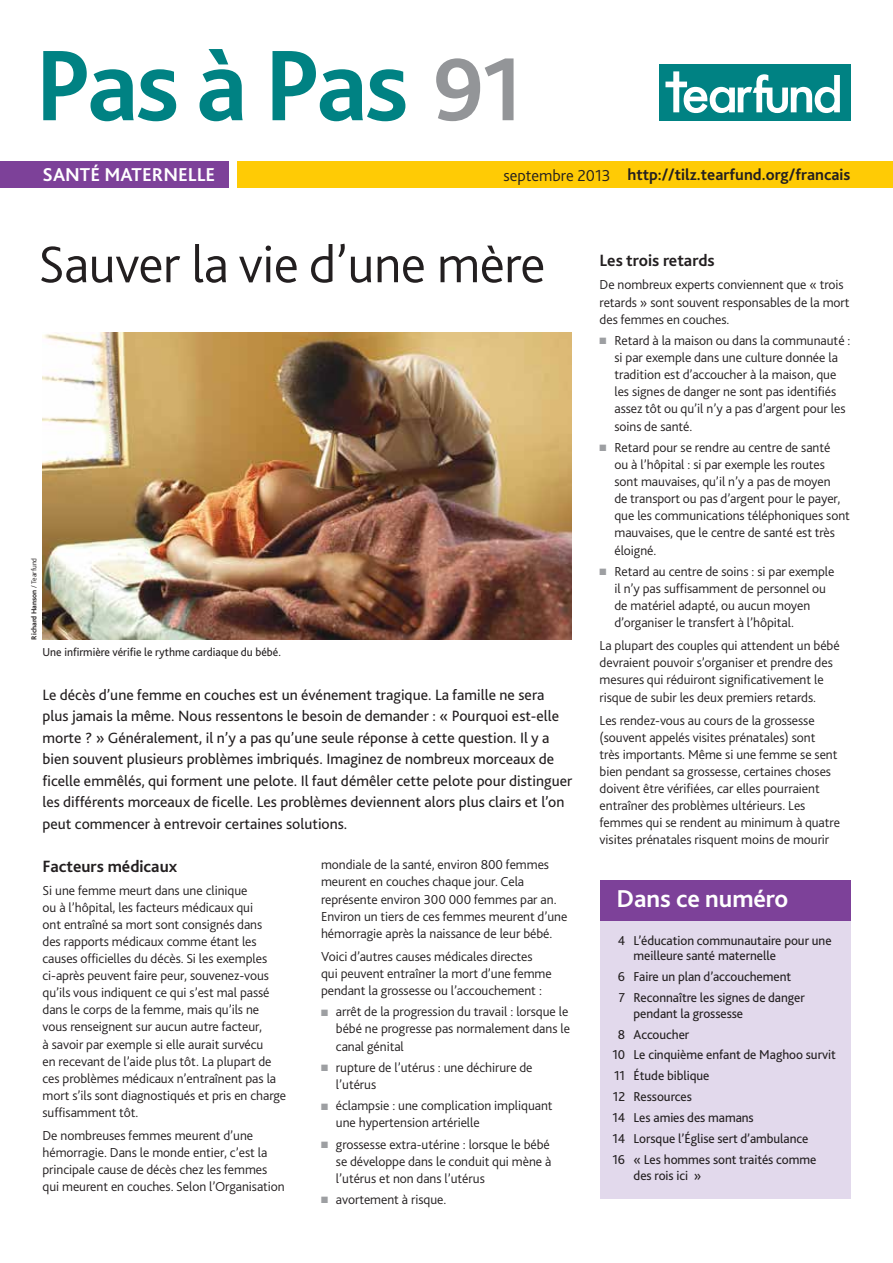
<style>
.page{position:relative;width:893px;height:1263px;background:#fff}
.page>*{position:absolute;margin:0;border:0;box-sizing:border-box;transform-origin:0 0}
.t1{font:700 105px "Bliss 2";color:#008283}
.t2{font:300 54px "Bliss 2";letter-spacing:-.01em;color:#231f20}
.t3{font:700 25.5px "Bliss 2";letter-spacing:-.005em;color:#fff}
.t4{font:700 19.5px "Bliss 2";color:#fff}
.t5{font:700 17.1px "Bliss 2";color:#231f20}
.t6{font:700 16.5px "Bliss 2";color:#231f20}
.t7{font:15.6px/21.5px "Bliss 2";color:#231f20}
.t8{font:300 13.65px/17.1px "Bliss 2";letter-spacing:-.005em;color:#231f20}
.t9{font:13.5px/15.8px "Bliss 2";letter-spacing:-.005em;color:#231f20}
.t10{font:12px "Bliss 2";color:#231f20}
.t11{font:700 7.5px "Bliss 2";color:#231f20}
.s1{font-size:93px;color:#939598}
.s2{font-weight:300;font-size:16.65px}
.s3{font-weight:300}
.s4{color:#9d9fa2}
</style>
<div class="page">
<div style="left:659px;top:64px;width:191px;height:57px;background:#008283"></div>
<svg style="left:665px;top:71px;width:175px;height:42px"></svg>
<div style="left:237px;top:162px;width:656px;height:26px;background:#ffcb05"></div>
<div style="left:0;top:162px;width:228px;height:26px;background:#7d4199"></div>
<div style="left:600px;top:881px;width:250px;height:318px;background:#e2d9ec"></div>
<div style="left:600px;top:880px;width:250px;height:40px;background:#7d4199"></div>
<img style="left:43px;top:332px;width:529px;height:307px">
<h1 class="t1" style="left:35px;top:20px;width:490px">Pas à Pas <span class="s1">91</span></h1>
<h3 class="t4" style="left:43px;top:163px;width:174px">Santé maternelle</h3>
<p class="t6" style="left:503px;top:165px;width:349px"><span class="s2">septembre 2013</span> http://tilz.tearfund.org/francais</p>
<h2 class="t2" style="left:38px;top:231px;width:509px">Sauver la vie d’une mère</h2>
<p class="t11" style="left:29px;top:639px;width:83px;rotate:-90deg">Richard Hanson <span class="s3">/ Tearfund</span></p>
<p class="t10" style="left:43px;top:644px;width:240px">Une infirmière vérifie le rythme cardiaque du bébé.</p>
<p class="t7" style="left:43px;top:684px;width:531px">Le décès d’une femme en couches est un événement tragique. La famille ne sera plus jamais la même. Nous ressentons le besoin de demander : « Pourquoi est‑elle morte ? » Généralement, il n’y a pas qu’une seule réponse à cette question. Il y a bien souvent plusieurs problèmes imbriqués. Imaginez de nombreux morceaux de ficelle emmêlés, qui forment une pelote. Il faut démêler cette pelote pour distinguer les différents morceaux de ficelle. Les problèmes deviennent alors plus clairs et l’on peut commencer à entrevoir certaines solutions.</p>
<p class="t5" style="left:43px;top:855px;width:136px">Facteurs médicaux</p>
<p class="t8" style="left:43px;top:881px;width:245px">Si une femme meurt dans une clinique<br>ou à l’hôpital, les facteurs médicaux qui<br>ont entraîné sa mort sont consignés dans<br>des rapports médicaux comme étant les causes officielles du décès. Si les exemples ci‑après peuvent faire peur, souvenez-vous qu’ils vous indiquent ce qui s’est mal passé dans le corps de la femme, mais qu’ils ne vous renseignent sur aucun autre facteur,<br>à savoir par exemple si elle aurait survécu<br>en recevant de l’aide plus tôt. La plupart de ces problèmes médicaux n’entraînent pas la mort s’ils sont diagnostiqués et pris en charge suffisamment tôt.</p>
<p class="t8" style="left:43px;top:1126px;width:244px">De nombreuses femmes meurent d’une hémorragie. Dans le monde entier, c’est la principale cause de décès chez les femmes qui meurent en couches. Selon l’Organisation</p>
<p class="t8" style="left:321px;top:856px;width:248px">mondiale de la santé, environ 800 femmes meurent en couches chaque jour. Cela représente environ 300 000 femmes par an.<br>Environ un tiers de ces femmes meurent d’une hémorragie après la naissance de leur bébé.</p>
<p class="t8" style="left:321px;top:947px;width:232px">Voici d’autres causes médicales directes qui peuvent entraîner la mort d’une femme pendant la grossesse ou l’accouchement :</p>
<p class="t8" style="left:336px;top:1003px;width:236px;text-align:justify;text-indent:-15px"><span class="s4">■</span> arrêt de la progression du travail : lorsque le bébé ne progresse pas normalement dans le canal génital</p>
<p class="t8" style="left:336px;top:1058px;width:198px;text-indent:-15px"><span class="s4">■</span> rupture de l’utérus : une déchirure de l’utérus</p>
<p class="t8" style="left:336px;top:1097px;width:218px;text-indent:-15px"><span class="s4">■</span> éclampsie : une complication impliquant une hypertension artérielle</p>
<p class="t8" style="left:336px;top:1135px;width:217px;text-indent:-15px"><span class="s4">■</span> grossesse extra-utérine : lorsque le bébé se développe dans le conduit qui mène à l’utérus et non dans l’utérus</p>
<p class="t8" style="left:321px;top:1190px;width:127px"><span class="s4">■</span> avortement à risque.</p>
<p class="t5" style="left:600px;top:250px;width:117px">Les trois retards</p>
<p class="t8" style="left:600px;top:276px;width:252px">De nombreux experts conviennent que « trois retards » sont souvent responsables de la mort des femmes en couches.</p>
<p class="t8" style="left:614px;top:332px;width:237px;text-indent:-15px"><span class="s4">■</span> Retard à la maison ou dans la communauté : si par exemple dans une culture donnée la tradition est d’accoucher à la maison, que les signes de danger ne sont pas identifiés assez tôt ou qu’il n’y a pas d’argent pour les soins de santé.</p>
<p class="t8" style="left:614px;top:438px;width:237px;text-indent:-15px"><span class="s4">■</span> Retard pour se rendre au centre de santé<br>ou à l’hôpital : si par exemple les routes sont mauvaises, qu’il n’y a pas de moyen<br>de transport ou pas d’argent pour le payer, que les communications téléphoniques sont mauvaises, que le centre de santé est très éloigné.</p>
<p class="t8" style="left:614px;top:562px;width:221px;text-indent:-15px"><span class="s4">■</span> Retard au centre de soins : si par exemple il n’y pas suffisamment de personnel ou de matériel adapté, ou aucun moyen d’organiser le transfert à l’hôpital.</p>
<p class="t8" style="left:600px;top:637px;width:242px">La plupart des couples qui attendent un bébé devraient pouvoir s’organiser et prendre des mesures qui réduiront significativement le risque de subir les deux premiers retards.</p>
<p class="t8" style="left:600px;top:711px;width:242px">Les rendez-vous au cours de la grossesse (souvent appelés visites prénatales) sont<br>très importants. Même si une femme se sent bien pendant sa grossesse, certaines choses doivent être vérifiées, car elles pourraient entraîner des problèmes ultérieurs. Les femmes qui se rendent au minimum à quatre visites prénatales risquent moins de mourir</p>
<h3 class="t3" style="left:617px;top:883px;width:173px">Dans ce numéro</h3>
<p class="t9" style="left:634px;top:932px;width:200px;text-indent:-16px">4 L’éducation communautaire pour une meilleure santé maternelle</p>
<p class="t9" style="left:618px;top:966px;width:188px;line-height:20.9px">6 Faire un plan d’accouchement<br>7 Reconnaître les signes de danger</p>
<p class="t9" style="left:634px;top:1005px;width:111px">pendant la grossesse</p>
<p class="t9" style="left:618px;top:1026px;width:73px">8 Accoucher</p>
<p class="t9" style="left:612px;top:1047px;width:225px">10 Le cinquième enfant de Maghoo survit</p>
<p class="t9" style="left:614px;top:1067px;width:97px">11 Étude biblique</p>
<p class="t9" style="left:613px;top:1088px;width:81px">12 Ressources</p>
<p class="t9" style="left:612px;top:1109px;width:143px">14 Les amies des mamans</p>
<p class="t9" style="left:612px;top:1130px;width:198px">14 Lorsque l’Église sert d’ambulance</p>
<p class="t9" style="left:612px;top:1151px;width:205px">16 « Les hommes sont traités comme</p>
<p class="t9" style="left:634px;top:1167px;width:69px">des rois ici »</p>
</div>
